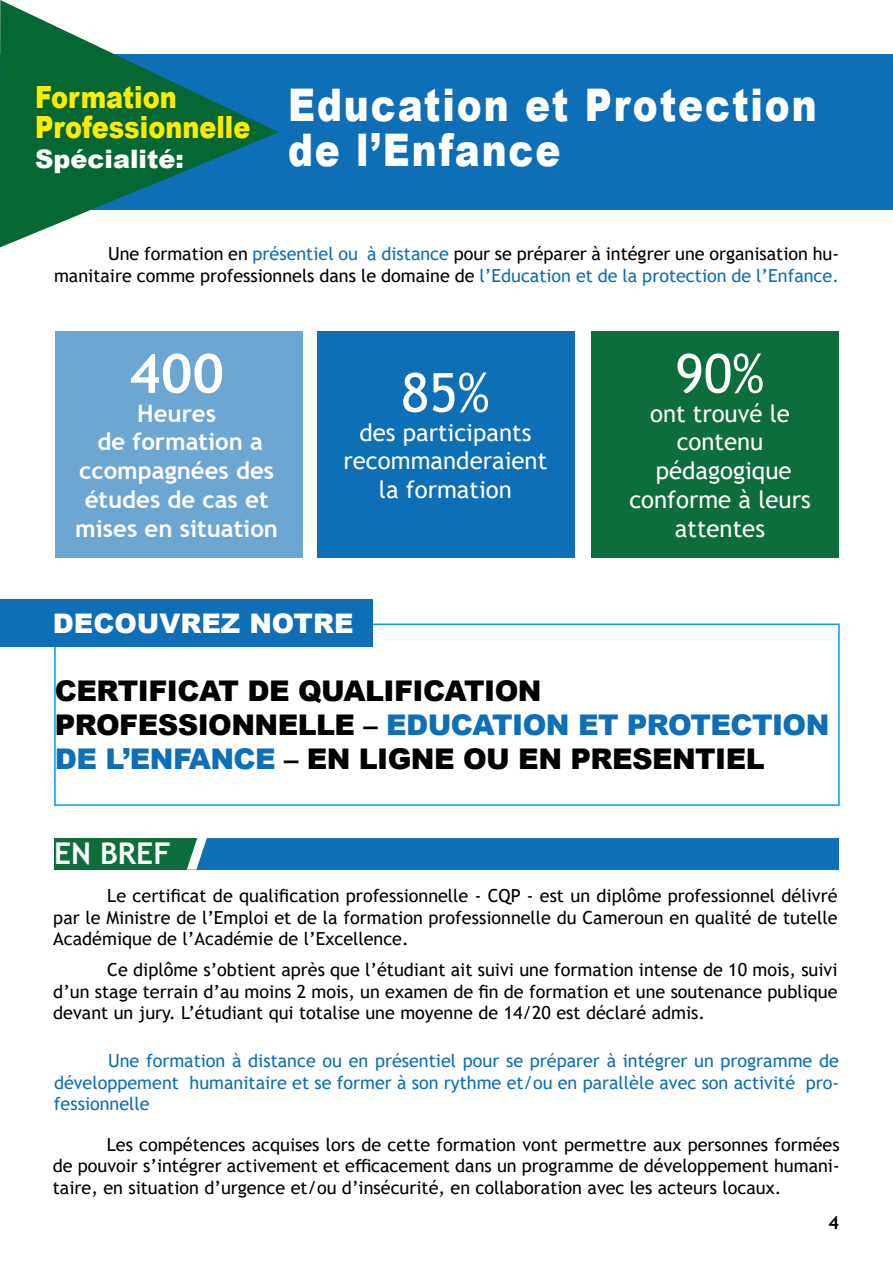
<style>
.page{position:relative;width:893px;height:1263px;background:#fff}
.page>*{position:absolute;margin:0;border:0;box-sizing:border-box;transform-origin:0 0}
.t1{font:54px "Trebuchet MS";color:#fff}
.t2{font:700 54px "Trebuchet MS";color:#fff}
.t3{font:900 45px/45px "Arial";letter-spacing:.05em;color:#fff;scale:.83 1}
.t4{font:900 30.6px/30.6px "Arial";color:#ffed00;scale:.83 1}
.t5{font:700 30px "Trebuchet MS";color:#fff}
.t6{font:900 28.5px/34.2px "Arial";letter-spacing:-.02em;color:#000}
.t7{font:900 27px "Arial";color:#fff}
.t8{font:900 25.5px "Arial";color:#fff}
.t9{font:24px/28.8px "Trebuchet MS";color:#fff;text-align:center}
.t10{font:700 24px/28.8px "Trebuchet MS";color:#fff;text-align:center}
.t11{font:18px/21.6px "Trebuchet MS";color:#000;text-align:justify}
.t12{font:18px/21.6px "Trebuchet MS";color:#0e6eb6;text-align:justify}
.t13{font:700 18px "Trebuchet MS";color:#000}
.s1{color:#0e6eb6}
</style>
<div class="page">
<div style="left:54px;top:838px;width:225px;height:32px;background:#0e6d3c"></div>
<div style="left:54px;top:623px;width:786px;height:183px;border:2px solid #009fe3"></div>
<div style="left:1px;top:54px;width:892px;height:156px;background:#0e6eb6"></div>
<svg style="left:0;top:0;width:279px;height:247px"></svg>
<div style="left:55px;top:331px;width:247px;height:226px;background:#6ca6d2"></div>
<div style="left:318px;top:331px;width:257px;height:226px;background:#0e6eb6"></div>
<div style="left:591px;top:331px;width:247px;height:226px;background:#0e6d3c"></div>
<div style="left:1px;top:599px;width:372px;height:47px;background:#0e6eb6"></div>
<div style="left:187px;top:838px;width:652px;height:32px;background:#0e6eb6"></div>
<h3 class="t4" style="left:35px;top:81px;width:261px">Formation<br>Professionnelle</h3>
<h3 class="t8" style="left:35px;top:140px;width:150px">Spécialité:</h3>
<h2 class="t3" style="left:288px;top:81px;width:638px">Education et Protection de l’Enfance</h2>
<p class="t11" style="left:54px;top:243px;width:786px;text-align:right">Une formation en <span class="s1">présentiel ou à distance</span> pour se préparer à intégrer une organisation hu&shy;manitaire comme professionnels dans le domaine de <span class="s1">l’Education et de la protection de l’Enfance.</span></p>
<h1 class="t2" style="left:129px;top:340px;width:96px">400</h1>
<h3 class="t10" style="left:75px;top:399px;width:205px">Heures<br>de formation a ccompagnées des études de cas et mises en situation</h3>
<h1 class="t1" style="left:401px;top:359px;width:90px">85%</h1>
<h3 class="t9" style="left:344px;top:418px;width:205px">des participants recommanderaient la formation</h3>
<h3 class="t7" style="left:53px;top:603px;width:302px">DECOUVREZ NOTRE</h3>
<h1 class="t1" style="left:675px;top:340px;width:90px">90%</h1>
<h3 class="t9" style="left:629px;top:398px;width:183px">ont trouvé le contenu pédagogique conforme à leurs attentes</h3>
<h3 class="t6" style="left:55px;top:673px;width:776px">CERTIFICAT DE QUALIFICATION<br>PROFESSIONNELLE – <span class="s1">EDUCATION ET PROTECTION<br>DE L’ENFANCE</span> – EN LIGNE OU EN PRESENTIEL</h3>
<h3 class="t5" style="left:54px;top:835px;width:118px">EN BREF</h3>
<p class="t11" style="left:53px;top:885px;width:786px;text-indent:54px">Le certificat de qualification professionnelle - CQP - est un diplôme professionnel délivré par le Ministre de l’Emploi et de la formation professionnelle du Cameroun en qualité de tutelle Académique de l’Académie de l’Excellence.</p>
<p class="t11" style="left:53px;top:959px;width:786px;text-indent:54px">Ce diplôme s’obtient après que l’étudiant ait suivi une formation intense de 10 mois, suivi d’un stage terrain d’au moins 2 mois, un examen de fin de formation et une soutenance publique devant un jury. L’étudiant qui totalise une moyenne de 14/20 est déclaré admis.</p>
<p class="t12" style="left:54px;top:1050px;width:786px;text-indent:54px">Une formation à distance ou en présentiel pour se préparer à intégrer un programme de développement humanitaire et se former à son rythme et/ou en parallèle avec son activité pro&shy;fessionnelle</p>
<p class="t11" style="left:53px;top:1133px;width:788px;text-indent:54px">Les compétences acquises lors de cette formation vont permettre aux personnes formées de pouvoir s’intégrer activement et efficacement dans un programme de développement humani&shy;taire, en situation d’urgence et/ou d’insécurité, en collaboration avec les acteurs locaux.</p>
<p class="t13" style="left:829px;top:1211px;width:12px">4</p>
</div>
